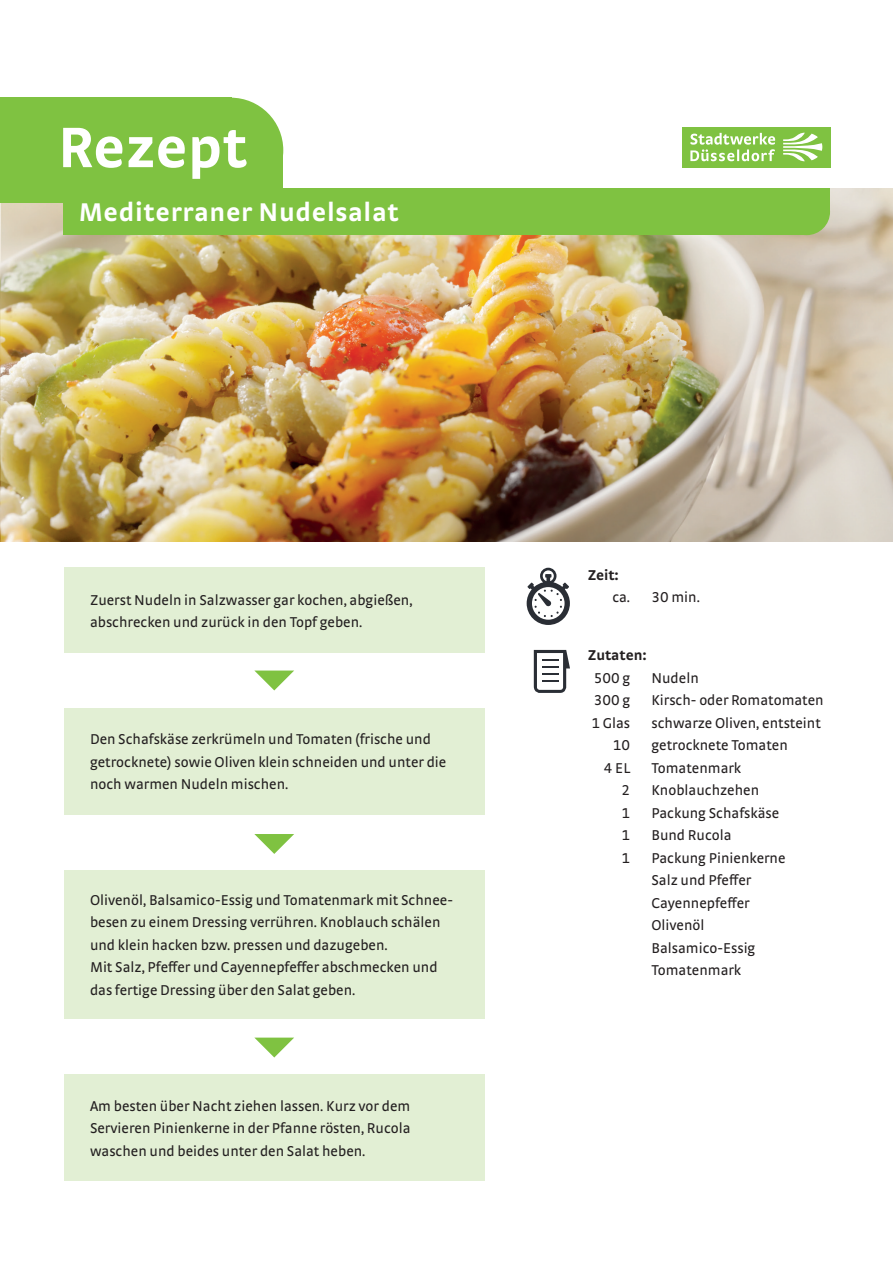
<style>
.page{position:relative;width:893px;height:1263px;background:#fff}
.page>*{position:absolute;margin:0;border:0;box-sizing:border-box;transform-origin:0 0}
.t1{font:700 60px "Strada TF";color:#fff}
.t2{font:700 27px "Strada TF";letter-spacing:.025em;color:#fff}
.t3{font:15px/22.5px "Strada TF";color:#231f20}
.t4{font:700 15px "Strada TF";color:#231f20}
</style>
<div class="page">
<img style="left:0;top:188px;width:893px;height:353px">
<div style="left:178px;top:98px;width:105px;height:105px;background:#7fc241;border-radius:50%"></div>
<div style="left:0;top:98px;width:232px;height:56px;background:#7fc241"></div>
<div style="left:0;top:150px;width:283px;height:53px;background:#7fc241"></div>
<div style="left:783px;top:188px;width:47px;height:47px;background:#7fc241;border-radius:50%"></div>
<div style="left:64px;top:207px;width:744px;height:28px;background:#7fc241"></div>
<div style="left:64px;top:188px;width:766px;height:24px;background:#7fc241"></div>
<div style="left:682px;top:127px;width:148px;height:40px;background:#7fc241"></div>
<svg style="left:690px;top:133px;width:85px;height:28px"></svg>
<svg style="left:783px;top:133px;width:39px;height:28px"></svg>
<div style="left:64px;top:568px;width:421px;height:85px;background:#e2efd4"></div>
<svg style="left:254px;top:670px;width:40px;height:20px"></svg>
<div style="left:64px;top:708px;width:421px;height:106px;background:#e2efd4"></div>
<div style="left:64px;top:870px;width:421px;height:148px;background:#e2efd4"></div>
<div style="left:64px;top:1074px;width:421px;height:106px;background:#e2efd4"></div>
<svg style="left:534px;top:650px;width:36px;height:43px"></svg>
<svg style="left:527px;top:568px;width:43px;height:57px"></svg>
<svg style="left:254px;top:834px;width:40px;height:20px"></svg>
<svg style="left:254px;top:1037px;width:40px;height:20px"></svg>
<h1 class="t1" style="left:58px;top:111px;width:191px">Rezept</h1>
<h2 class="t2" style="left:79px;top:195px;width:321px">Mediterraner Nudelsalat</h2>
<p class="t3" style="left:90px;top:588px;width:324px">Zuerst Nudeln in Salzwasser gar kochen, abgießen, abschrecken und zurück in den Topf geben.</p>
<p class="t3" style="left:90px;top:728px;width:358px">Den Schafskäse zerkrümeln und Tomaten (frische und getrocknete) sowie Oliven klein schneiden und unter die noch warmen Nudeln mischen.</p>
<p class="t3" style="left:90px;top:888px;width:364px">Olivenöl, Balsamico-Essig und Tomatenmark mit Schnee&shy;besen zu einem Dressing verrühren. Knoblauch schälen und klein hacken bzw. pressen und dazugeben.<br>Mit Salz, Pfeffer und Cayennepfeffer abschmecken und das fertige Dressing über den Salat geben.</p>
<p class="t3" style="left:90px;top:1094px;width:322px;text-align:justify">Am besten über Nacht ziehen lassen. Kurz vor dem Servieren Pinienkerne in der Pfanne rösten, Rucola waschen und beides unter den Salat heben.</p>
<p class="t4" style="left:588px;top:566px;width:33px">Zeit:</p>
<p class="t3" style="left:612px;top:586px;width:89px">ca. 30 min.</p>
<p class="t4" style="left:588px;top:646px;width:61px">Zutaten:</p>
<p class="t3" style="left:594px;top:666px;width:38px">500 g</p>
<p class="t3" style="left:651px;top:666px;width:49px">Nudeln</p>
<p class="t3" style="left:594px;top:689px;width:38px">300 g</p>
<p class="t3" style="left:651px;top:689px;width:174px">Kirsch- oder Romatomaten</p>
<p class="t3" style="left:591px;top:711px;width:40px">1 Glas</p>
<p class="t3" style="left:651px;top:711px;width:171px">schwarze Oliven, entsteint</p>
<p class="t3" style="left:613px;top:734px;width:19px">10</p>
<p class="t3" style="left:651px;top:734px;width:138px">getrocknete Tomaten</p>
<p class="t3" style="left:604px;top:756px;width:28px">4 EL</p>
<p class="t3" style="left:651px;top:756px;width:91px">Tomatenmark</p>
<p class="t3" style="left:622px;top:779px;width:10px">2</p>
<p class="t3" style="left:651px;top:779px;width:109px">Knoblauchzehen</p>
<p class="t3" style="left:622px;top:801px;width:10px">1</p>
<p class="t3" style="left:651px;top:801px;width:129px">Packung Schafskäse</p>
<p class="t3" style="left:622px;top:824px;width:10px">1</p>
<p class="t3" style="left:651px;top:824px;width:82px">Bund Rucola</p>
<p class="t3" style="left:622px;top:846px;width:10px">1</p>
<p class="t3" style="left:651px;top:846px;width:136px">Packung Pinienkerne<br>Salz und Pfeffer<br>Cayennepfeffer<br>Olivenöl<br>Balsamico-Essig<br>Tomatenmark</p>
</div>
